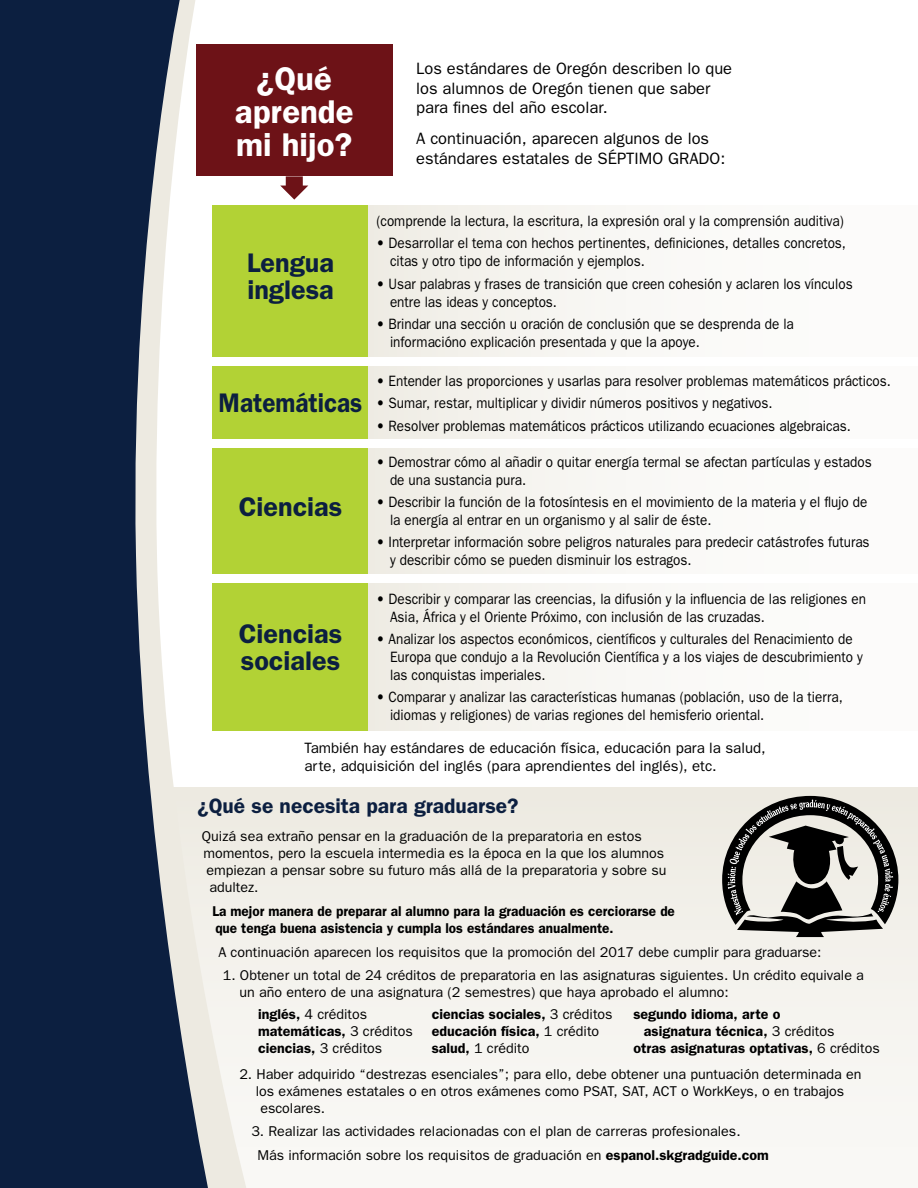
<style>
.page{position:relative;width:918px;height:1188px;background:#fff}
.page>*{position:absolute;margin:0;border:0;box-sizing:border-box;transform-origin:0 0}
.t1{font:600 33px/33px "Franklin Gothic";color:#fff;text-align:center}
.t2{font:600 27px/27px "Franklin Gothic";color:#0c1f40}
.t3{font:600 27px "Franklin Gothic";color:#0c1f40;scale:.9 1}
.t4{font:600 21px "Franklin Gothic";color:#0c1f40}
.t5{font:16.5px/19.8px "Franklin Gothic";color:#000}
.List_Paragraph{font:15px/18px "Franklin Gothic";color:#000;scale:.9 1}
.List_Paragraph-2{font:15px/18px "Franklin Gothic";color:#000}
.t6{font:14.25px/17.1px "Franklin Gothic";color:#000}
.t7{font:600 14.25px/17.1px "Franklin Gothic";color:#000}
.t8{font:600 14.25px/17.1px "Franklin Gothic";color:#000;scale:.95 1}
.s1{font-weight:600}
.s2{font-weight:400}
</style>
<div class="page">
<div style="left:157px;top:787px;width:761px;height:401px;background:#f5f3ef"></div>
<svg style="left:216px;top:44px;width:40px;height:1144px"></svg>
<svg style="left:0;top:0;width:216px;height:1188px;fill:#0c1f40"></svg>
<div style="left:342px;top:583px;width:576px;height:148px;background:linear-gradient(to right,#f0eee6,#fefefe)"></div>
<div style="left:343px;top:448px;width:575px;height:126px;background:linear-gradient(to right,#f0eee6,#fffefe)"></div>
<div style="left:341px;top:366px;width:577px;height:73px;background:linear-gradient(to right,#f0eee6,#fffefe)"></div>
<div style="left:341px;top:205px;width:577px;height:152px;background:linear-gradient(to right,#f0eee6,#fffefe)"></div>
<div style="left:213px;top:205px;width:155px;height:152px;background:#b2d235"></div>
<div style="left:213px;top:366px;width:155px;height:73px;background:#b2d235"></div>
<div style="left:213px;top:448px;width:155px;height:126px;background:#b2d235"></div>
<div style="left:213px;top:583px;width:155px;height:148px;background:#b2d235"></div>
<svg style="left:722px;top:796px;width:176px;height:141px"></svg>
<div style="left:196px;top:45px;width:197px;height:131px;background:#6d1217"></div>
<svg style="left:280px;top:176px;width:28px;height:24px"></svg>
<p class="t1" style="left:235px;top:62px;width:120px">¿Qué aprende mi hijo?</p>
<p class="t5" style="left:416px;top:58px;width:317px">Los estándares de Oregón describen lo que los alumnos de Oregón tienen que saber para fines del año escolar.</p>
<p class="t5" style="left:416px;top:128px;width:311px">A continuación, aparecen algunos de los estándares estatales de SÉPTIMO GRADO:</p>
<p class="List_Paragraph" style="left:376px;top:211px;width:521px">(comprende la lectura, la escritura, la expresión oral y la comprensión auditiva)</p>
<p class="List_Paragraph" style="left:390px;top:234px;width:508px;text-indent:-14px">• Desarrollar el tema con hechos pertinentes, definiciones, detalles concretos, citas y otro tipo de información y ejemplos.</p>
<p class="List_Paragraph" style="left:390px;top:274px;width:516px;text-indent:-14px">• Usar palabras y frases de transición que creen cohesión y aclaren los vínculos entre las ideas y conceptos.</p>
<p class="List_Paragraph" style="left:390px;top:314px;width:450px;text-indent:-14px">• Brindar una sección u oración de conclusión que se desprenda de la informacióno explicación presentada y que la apoye.</p>
<p class="List_Paragraph" style="left:376px;top:372px;width:573px">• Entender las proporciones y usarlas para resolver problemas matemáticos prácticos.</p>
<p class="List_Paragraph" style="left:376px;top:394px;width:442px">• Sumar, restar, multiplicar y dividir números positivos y negativos.</p>
<p class="List_Paragraph" style="left:376px;top:416px;width:529px">• Resolver problemas matemáticos prácticos utilizando ecuaciones algebraicas.</p>
<p class="List_Paragraph" style="left:390px;top:452px;width:537px;text-indent:-14px">• Demostrar cómo al añadir o quitar energía termal se afectan partículas y estados de una sustancia pura.</p>
<p class="List_Paragraph" style="left:390px;top:492px;width:532px;text-indent:-14px">• Describir la función de la fotosíntesis en el movimiento de la materia y el flujo de la energía al entrar en un organismo y al salir de éste.</p>
<p class="List_Paragraph" style="left:390px;top:533px;width:534px;text-indent:-14px">• Interpretar información sobre peligros naturales para predecir catástrofes futuras y describir cómo se pueden disminuir los estragos.</p>
<p class="List_Paragraph" style="left:390px;top:589px;width:531px;text-indent:-14px">• Describir y comparar las creencias, la difusión y la influencia de las religiones en<br>Asia, África y el Oriente Próximo, con inclusión de las cruzadas.</p>
<p class="List_Paragraph" style="left:390px;top:630px;width:527px;text-indent:-14px">• Analizar los aspectos económicos, científicos y culturales del Renacimiento de<br>Europa que condujo a la Revolución Científica y a los viajes de descubrimiento y las conquistas imperiales.</p>
<p class="List_Paragraph" style="left:390px;top:688px;width:505px;text-indent:-14px">• Comparar y analizar las características humanas (población, uso de la tierra, idiomas y religiones) de varias regiones del hemisferio oriental.</p>
<p class="List_Paragraph-2" style="left:305px;top:739px;width:463px">También hay estándares de educación física, educación para la salud, arte, adquisición del inglés (para aprendientes del inglés), etc.</p>
<p class="t2" style="left:247px;top:248px;width:88px">Lengua inglesa</p>
<p class="t3" style="left:219px;top:387px;width:161px">Matemáticas</p>
<p class="t2" style="left:239px;top:492px;width:105px">Ciencias</p>
<p class="t2" style="left:239px;top:620px;width:105px">Ciencias sociales</p>
<p class="t4" style="left:197px;top:793px;width:323px">¿Qué se necesita para graduarse?</p>
<p class="t6" style="left:202px;top:827px;width:441px">Quizá sea extraño pensar en la graduación de la preparatoria en estos</p>
<p class="t6" style="left:203px;top:844px;width:462px">momentos, pero la escuela intermedia es la época en la que los alumnos</p>
<p class="t6" style="left:206px;top:861px;width:462px">empiezan a pensar sobre su futuro más allá de la preparatoria y sobre su</p>
<p class="t6" style="left:209px;top:879px;width:51px">adultez.</p>
<p class="t8" style="left:212px;top:902px;width:488px">La mejor manera de preparar al alumno para la graduación es cerciorarse de que tenga buena asistencia y cumpla los estándares anualmente.</p>
<p class="t6" style="left:218px;top:943px;width:605px">A continuación aparecen los requisitos que la promoción del 2017 debe cumplir para graduarse:</p>
<p class="t6" style="left:239px;top:966px;width:626px;text-indent:-16px">1. Obtener un total de 24 créditos de preparatoria en las asignaturas siguientes. Un crédito equivale a un año entero de una asignatura (2 semestres) que haya aprobado el alumno:</p>
<p class="t6" style="left:258px;top:1006px;width:111px"><span class="s1">inglés,</span> 4 créditos</p>
<p class="t7" style="left:258px;top:1022px;width:156px">matemáticas, <span class="s2">3 créditos</span></p>
<p class="t7" style="left:258px;top:1040px;width:126px">ciencias, <span class="s2">3 créditos</span></p>
<p class="t7" style="left:432px;top:1005px;width:182px">ciencias sociales, <span class="s2">3 créditos</span></p>
<p class="t7" style="left:432px;top:1022px;width:169px">educación física, <span class="s2">1 crédito</span></p>
<p class="t6" style="left:432px;top:1040px;width:99px"><span class="s1">salud,</span> 1 crédito</p>
<p class="t7" style="left:644px;top:1005px;width:192px;text-indent:-10px">segundo idioma, arte o asignatura técnica, <span class="s2">3 créditos</span></p>
<p class="t7" style="left:633px;top:1040px;width:248px">otras asignaturas optativas, <span class="s2">6 créditos</span></p>
<p class="t6" style="left:239px;top:1065px;width:624px">2. Haber adquirido “destrezas esenciales”; para ello, debe obtener una puntuación determinada en</p>
<p class="t6" style="left:256px;top:1082px;width:590px">los exámenes estatales o en otros exámenes como PSAT, SAT, ACT o WorkKeys, o en trabajos</p>
<p class="t6" style="left:260px;top:1099px;width:66px">escolares.</p>
<p class="t6" style="left:251px;top:1123px;width:491px">3. Realizar las actividades relacionadas con el plan de carreras profesionales.</p>
<p class="t6" style="left:257px;top:1146px;width:513px">Más información sobre los requisitos de graduación en <span class="s1">espanol.skgradguide.com</span></p>
</div>
